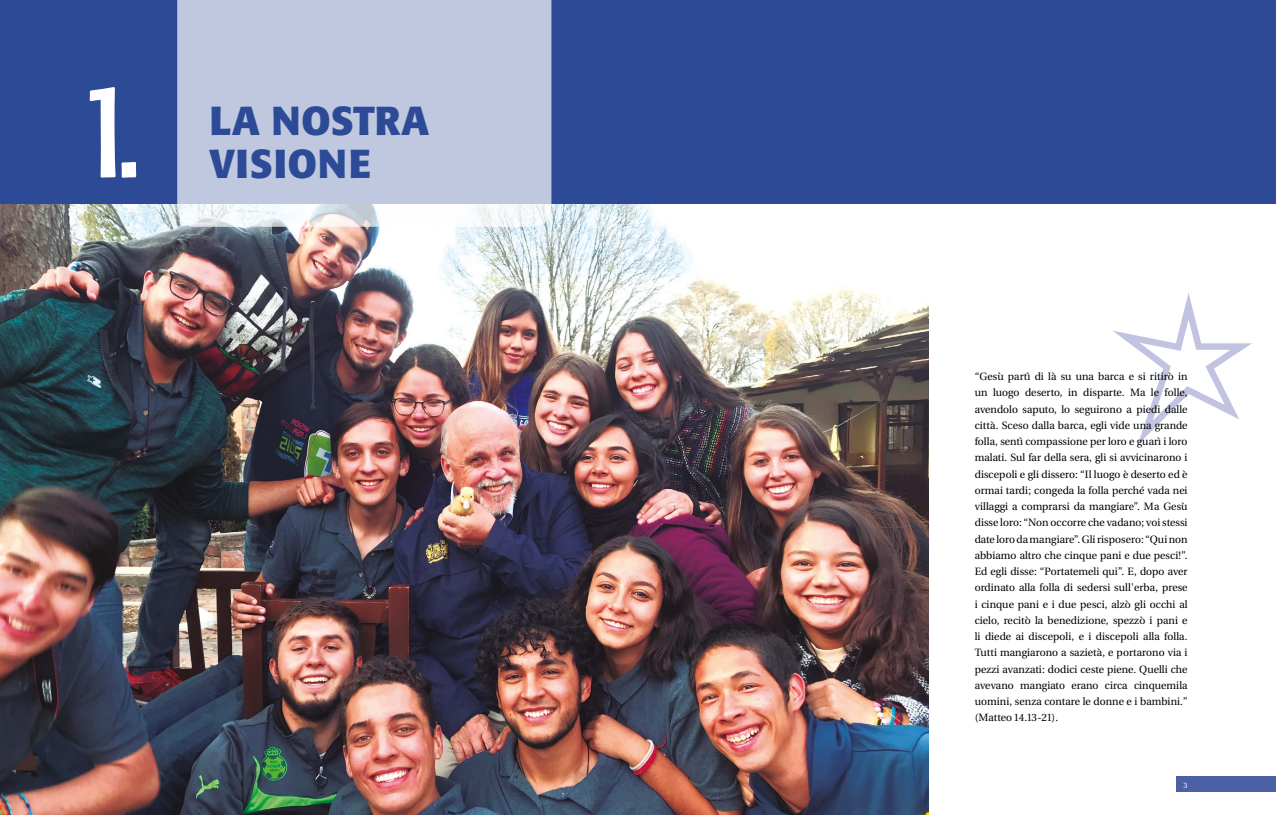
<style>
.page{position:relative;width:1276px;height:815px;background:#fff}
.page>*{position:absolute;margin:0;border:0;box-sizing:border-box;transform-origin:0 0}
.t1{font:condensed 137.5px "Formata";color:#fff}
.t2{font:700 40px "Formata";letter-spacing:.02em;color:#2d4a96}
.t3{font:13.75px/16.2px "Utopia Headline";letter-spacing:.01em;color:#000;text-align:justify}
.t4{font:10px "Utopia Headline";color:#fff}
</style>
<div class="page">
<img style="left:0;top:204px;width:928px;height:611px">
<div style="left:0;top:0;width:1276px;height:204px;background:#2d4a96"></div>
<svg style="left:177px;top:0;width:374px;height:227px;background:#c3cce1"></svg>
<div style="left:1176px;top:776px;width:100px;height:16px;background:#4c60a5"></div>
<svg style="left:1113px;top:293px;width:139px;height:151px"></svg>
<h1 class="t1" style="left:75px;top:48px;width:69px">1.</h1>
<h2 class="t2" style="left:210px;top:96px;width:221px">LA NOSTRA</h2>
<h2 class="t2" style="left:210px;top:138px;width:163px">VISIONE</h2>
<p class="t3" style="left:974px;top:368px;width:214px">“Gesù partì di là su una barca e si ritirò in un luogo deserto, in disparte. Ma le folle, avendolo saputo, lo seguirono a piedi dalle città. Sceso dalla barca, egli vide una grande folla, sentì compassione per loro e guarì i loro malati. Sul far della sera, gli si avvicinarono i discepoli e gli dissero: “Il luogo è deserto ed è ormai tardi; congeda la folla perché vada nei villaggi a comprarsi da mangiare”. Ma Gesù disse loro: “Non occorre che vadano; voi stessi date loro da mangiare”. Gli risposero: “Qui non abbiamo altro che cinque pani e due pesci!”.<br>Ed egli disse: “Portatemeli qui”. E, dopo aver ordinato alla folla di sedersi sull'erba, prese i cinque pani e i due pesci, alzò gli occhi al cielo, recitò la benedizione, spezzò i pani e li diede ai discepoli, e i discepoli alla folla.<br>Tutti mangiarono a sazietà, e portarono via i pezzi avanzati: dodici ceste piene. Quelli che avevano mangiato erano circa cinquemila uomini, senza contare le donne e i bambini.” (Matteo 14.13-21).</p>
<p class="t4" style="left:1183px;top:780px;width:6px">3</p>
</div>
